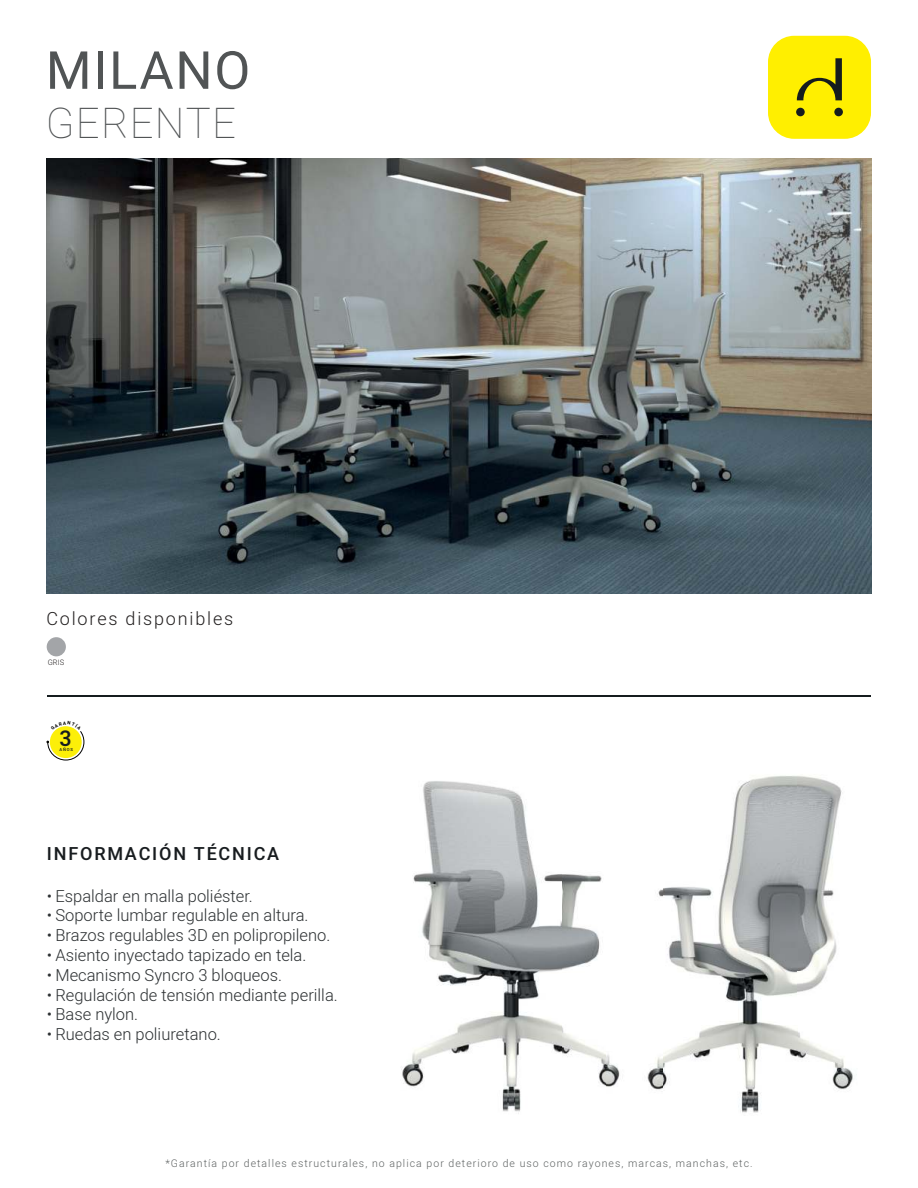
<style>
.page{position:relative;width:918px;height:1188px;background:#fff}
.page>*{position:absolute;margin:0;border:0;box-sizing:border-box;transform-origin:0 0}
.t1{font:52.5px "Heebo";letter-spacing:.03em;color:#515455}
.t2{font:100 42px "Heebo";letter-spacing:.03em;color:#515455}
.t3{font:500 21.45px "Heebo";color:#151c1f}
.t4{font:300 18px "Heebo";letter-spacing:.1em;color:#221f1f}
.t5{font:500 18px "Heebo";letter-spacing:.1em;color:#181c1f}
.t6{font:300 16.5px/19.8px "Heebo";color:#2c3032}
.t7{font:300 10.5px "Heebo";letter-spacing:.1em;color:#5e6262}
.t8{font:300 7.5px "Heebo";color:#221f1f}
.t9{font:500 4.2px "Heebo";color:#151c1f}
</style>
<div class="page">
<img style="left:662px;top:775px;width:135px;height:250px">
<img style="left:797px;top:775px;width:56px;height:315px">
<img style="left:662px;top:1025px;width:136px;height:88px">
<img style="left:47px;top:159px;width:824px;height:435px">
<hr style="left:47px;top:695px;width:824px;height:1px;background:#151c1e">
<div style="left:768px;top:36px;width:103px;height:103px;background:#ffef00;border-radius:26px"></div>
<svg style="left:797px;top:58px;width:45px;height:42px"></svg>
<div style="left:796px;top:108px;width:9px;height:8px;background:#151c1e;border-radius:50%"></div>
<div style="left:834px;top:108px;width:9px;height:8px;background:#151c1e;border-radius:50%"></div>
<div style="left:47px;top:637px;width:19px;height:19px;background:#a3a5a8;border-radius:50%"></div>
<img style="left:359px;top:696px;width:202px;height:418px">
<img style="left:561px;top:696px;width:101px;height:1px">
<img style="left:561px;top:874px;width:45px;height:212px">
<img style="left:606px;top:889px;width:56px;height:201px">
<svg style="left:47px;top:726px;width:38px;height:35px"></svg>
<h1 class="t1" style="left:46px;top:34px;width:206px">MILANO</h1>
<h2 class="t2" style="left:46px;top:94px;width:192px">GERENTE</h2>
<p class="t4" style="left:46px;top:606px;width:188px">Colores disponibles</p>
<p class="t8" style="left:48px;top:657px;width:18px">GRIS</p>
<h3 class="t3" style="left:60px;top:724px;width:14px">3</h3>
<p class="t9" style="left:60px;top:747px;width:15px">AÑOS</p>
<p class="t5" style="left:47px;top:841px;width:234px">INFORMACIÓN TÉCNICA</p>
<p class="t6" style="left:47px;top:885px;width:292px">ï Espaldar en malla poliéster.<br>ï Soporte lumbar regulable en altura.<br>ï Brazos regulables 3D en polipropileno. ï Asiento inyectado tapizado en tela.<br>ï Mecanismo Syncro 3 bloqueos.<br>ï Regulación de tensión mediante perilla. ï Base nylon.<br>ï Ruedas en poliuretano.</p>
<p class="t7" style="left:165px;top:1156px;width:589px">*Garantía por detalles estructurales, no aplica por deterioro de uso como rayones, marcas, manchas, etc.</p>
</div>
